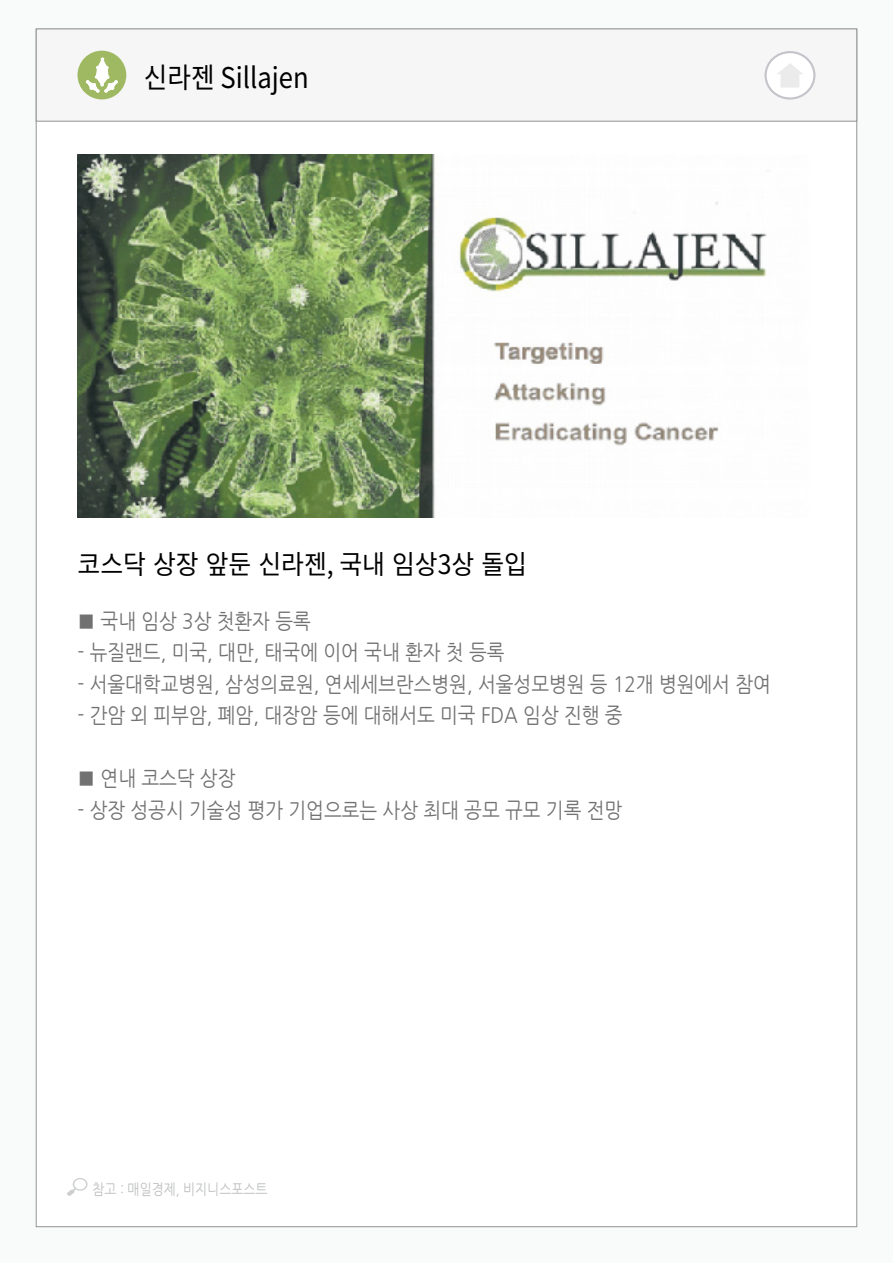
<style>
.page{position:relative;width:893px;height:1263px;background:#f9fafa}
.page>*{position:absolute;margin:0;border:0;box-sizing:border-box;transform-origin:0 0}
.t1{font:28.5px "Noto Sans CJ Kkr";color:#000;scale:.9 1}
.t2{font:26.7px "Noto Sans CJ Kkr";color:#000;scale:.93 1}
.t3{font:21px "Nanum Gothic";color:#727171;scale:.9 1}
.t4{font:14.85px "Nanum Gothic";color:#bfc0c0;scale:.86 1}
</style>
<div class="page">
<div style="left:36px;top:29px;width:821px;height:1198px;background:#fff"></div>
<div style="left:36px;top:29px;width:821px;height:92px;background:#f6f6f6;border:1px solid #929292"></div>
<div style="left:78px;top:51px;width:48px;height:48px;background:#9fb962;border-radius:50%"></div>
<svg style="left:86px;top:56px;width:32px;height:37px"></svg>
<img style="left:78px;top:154px;width:689px;height:363px">
<svg style="left:67px;top:1178px;width:21px;height:18px"></svg>
<div style="left:766px;top:52px;width:48px;height:47px;background:#fff;border-radius:50%"></div>
<div style="left:764px;top:51px;width:51px;height:49px;border:2px solid #c4c5ca;border-radius:50%"></div>
<svg style="left:777px;top:63px;width:26px;height:25px"></svg>
<h1 class="t1" style="left:144px;top:61px;width:185px">신라젠 Sillajen</h1>
<p class="t2" style="left:78px;top:549px;width:485px">코스닥 상장 앞둔 신라젠, 국내 임상3상 돌입</p>
<p class="t3" style="left:78px;top:611px;width:261px">■ 국내 임상 3상 첫환자 등록</p>
<p class="t3" style="left:78px;top:642px;width:476px">- 뉴질랜드, 미국, 대만, 태국에 이어 국내 환자 첫 등록</p>
<p class="t3" style="left:78px;top:674px;width:772px">- 서울대학교병원, 삼성의료원, 연세세브란스병원, 서울성모병원 등 12개 병원에서 참여</p>
<p class="t3" style="left:78px;top:705px;width:607px">- 간암 외 피부암, 폐암, 대장암 등에 대해서도 미국 FDA 임상 진행 중</p>
<p class="t3" style="left:78px;top:768px;width:177px">■ 연내 코스닥 상장</p>
<p class="t3" style="left:78px;top:800px;width:607px">- 상장 성공시 기술성 평가 기업으로는 사상 최대 공모 규모 기록 전망</p>
<p class="t4" style="left:93px;top:1182px;width:205px">참고 : 매일경제, 비지니스포스트</p>
</div>
